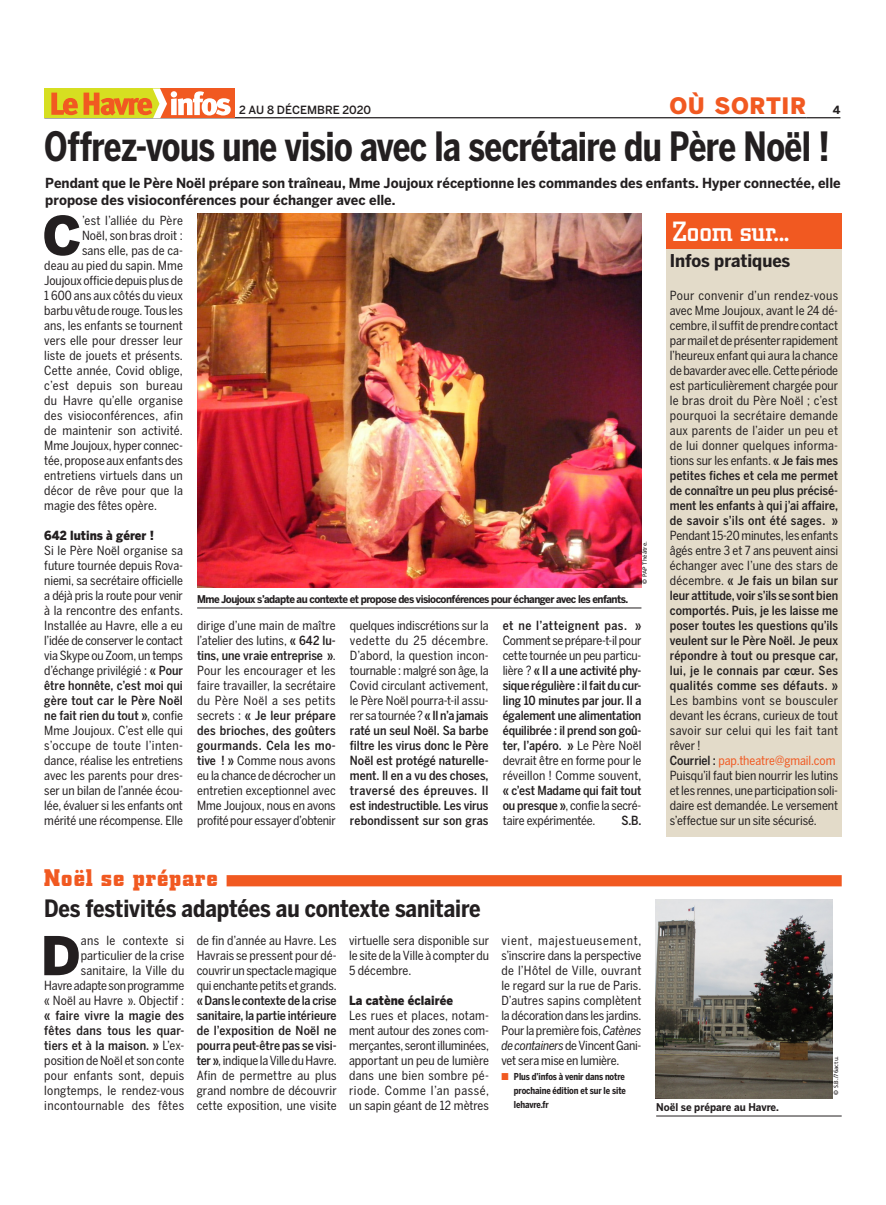
<style>
.page{position:relative;width:886px;height:1205px;background:#fff}
.page>*{position:absolute;margin:0;border:0;box-sizing:border-box;transform-origin:0 0}
.t1{font:900 53px "PBH Benton";color:#231f20}
.t2{font:700 40px "PBH Benton Sans Cond";letter-spacing:-.02em;color:#231f20;scale:.9 1}
.t3{font:500 27.5px "PBH Berthold City Med";color:#fff}
.t4{font:700 23.75px "PBH Benton Sans Cond";letter-spacing:-.005em;color:#231f20}
.t5{font:700 23.75px "PBH Berthold City";letter-spacing:.045em;color:#f15921}
.t6{font:900 22.5px "PBH Benton";letter-spacing:.025em;color:#f15921}
.t7{font:700 17.5px "PBH Benton Sans Cond";color:#231f20;scale:1.08 1}
.t8{font:700 13.75px/16.2px "PBH Benton";color:#231f20;scale:.95 1}
.t9{font:12.5px/15px "PBH Benton Cond";letter-spacing:.005em;color:#231f20;text-align:justify}
.t10{font:700 12.5px/15px "PBH Benton Cond";letter-spacing:.005em;color:#231f20;text-align:justify}
.t11{font:900 12.5px "PBH Benton";letter-spacing:.005em;color:#231f20;scale:.9 1}
.t12{font:700 12.5px "PBH Benton Cond";letter-spacing:.035em;color:#231f20}
.t13{font:12.5px "PBH Benton Cond";letter-spacing:.03em;color:#231f20}
.t14{font:500 11.25px "PBH Benton";color:#231f20}
.t15{font:700 10.62px "PBH Benton";letter-spacing:-.05em;color:#231f20;scale:.92 1}
.t16{font:700 10.62px "PBH Benton";color:#231f20;scale:.92 1}
.t17{font:700 9.5px/13.8px "PBH Benton Sans Cond";letter-spacing:-.01em;color:#231f20;text-align:justify;scale:.94 1}
.t18{font:6px "PBH Fruti Reg";color:#231f20}
.s1{font-weight:700;font-size:11.25px;color:#231f20}
.s2{font-weight:700}
.s3{font-weight:400}
.s4{color:#f15921}
.s5{font-style:italic}
</style>
<div class="page">
<div style="left:666px;top:213px;width:176px;height:623px;background:#e3dbc9"></div>
<div style="left:666px;top:213px;width:176px;height:36px;background:#f15921"></div>
<div style="left:48px;top:875px;width:794px;height:11px;background:#f15921"></div>
<div style="left:44px;top:873px;width:183px;height:18px;background:#fff"></div>
<img style="left:656px;top:900px;width:177px;height:198px">
<hr style="left:656px;top:1115px;width:186px;height:1px;background:#231f20">
<img style="left:197px;top:213px;width:444px;height:375px">
<hr style="left:197px;top:608px;width:444px;height:1px;background:#231f20">
<hr style="left:44px;top:117px;width:412px;height:1px;background:#231f20">
<hr style="left:456px;top:117px;width:350px;height:1px;background:#231f20">
<hr style="left:806px;top:117px;width:34px;height:1px;background:#231f20">
<div style="left:44px;top:89px;width:191px;height:29px;background:#f15921"></div>
<div style="left:44px;top:89px;width:115px;height:29px;background:#d6df21"></div>
<svg style="left:51px;top:93px;width:27px;height:22px"></svg>
<svg style="left:84px;top:89px;width:147px;height:29px"></svg>
<p class="t14" style="left:239px;top:103px;width:133px">2 AU 8 DÉCEMBRE 2020</p>
<h3 class="t6" style="left:669px;top:93px;width:172px">OÙ SORTIR <span class="s1">4</span></h3>
<h2 class="t2" style="left:44px;top:123px;width:874px">Offrez-vous une visio avec la secrétaire du Père Noël !</h2>
<p class="t8" style="left:45px;top:175px;width:839px">Pendant que le Père Noël prépare son traîneau, Mme Joujoux réceptionne les commandes des enfants. Hyper connectée, elle propose des visioconférences pour échanger avec elle.</p>
<h3 class="t3" style="left:672px;top:216px;width:118px">Zoom sur...</h3>
<h3 class="t7" style="left:670px;top:250px;width:113px">Infos pratiques</h3>
<p class="t9" style="left:670px;top:288px;width:170px">Pour convenir d’un rendez-vous avec Mme Joujoux, avant le 24 dé&shy;cembre, il suffit de prendre contact par mail et de présenter rapidement l’heureux enfant qui aura la chance de bavarder avec elle. Cette période est particulièrement chargée pour le bras droit du Père Noël ; c’est pourquoi la secrétaire demande aux parents de l’aider un peu et de lui donner quelques informa&shy;tions sur les enfants. <span class="s2">« Je fais mes petites fiches et cela me permet de connaître un peu plus précisé&shy;ment les enfants à qui j’ai affaire, de savoir s’ils ont été sages. »</span></p>
<p class="t10" style="left:670px;top:528px;width:170px"><span class="s3">Pendant 15-20 minutes, les enfants âgés entre 3 et 7 ans peuvent ainsi échanger avec l’une des stars de décembre.</span> « Je fais un bilan sur leur attitude, voir s’ils se sont bien comportés. Puis, je les laisse me poser toutes les questions qu’ils veulent sur le Père Noël. Je peux répondre à tout ou presque car, lui, je le connais par cœur. Ses qualités comme ses défauts. »</p>
<p class="t9" style="left:670px;top:693px;width:170px;text-align:left">Les bambins vont se bousculer devant les écrans, curieux de tout savoir sur celui qui les fait tant rêver !<br><span class="s2">Courriel :</span> <span class="s4">pap.theatre@gmail.com<br></span>Puisqu’il faut bien nourrir les lutins et les rennes, une participation soli&shy;daire est demandée. Le versement s’effectue sur un site sécurisé.</p>
<h1 class="t1" style="left:42px;top:204px;width:41px">C</h1>
<p class="t9" style="left:82px;top:213px;width:102px">’est l’alliée du Père</p>
<p class="t9" style="left:82px;top:228px;width:102px">Noël, son bras droit :</p>
<p class="t9" style="left:82px;top:243px;width:102px">sans elle, pas de ca-</p>
<p class="t9" style="left:44px;top:258px;width:140px">deau au pied du sapin. Mme</p>
<p class="t9" style="left:44px;top:273px;width:140px">Joujoux officie depuis plus de</p>
<p class="t9" style="left:44px;top:288px;width:140px">1 600 ans aux côtés du vieux</p>
<p class="t9" style="left:44px;top:303px;width:140px">barbu vêtu de rouge. Tous les</p>
<p class="t9" style="left:44px;top:318px;width:140px">ans, les enfants se tournent</p>
<p class="t9" style="left:44px;top:333px;width:140px">vers elle pour dresser leur</p>
<p class="t9" style="left:44px;top:348px;width:140px">liste de jouets et présents.</p>
<p class="t9" style="left:44px;top:363px;width:140px">Cette année, Covid oblige,</p>
<p class="t13" style="left:44px;top:378px;width:140px">c’est depuis son bureau</p>
<p class="t9" style="left:44px;top:393px;width:140px">du Havre qu’elle organise</p>
<p class="t9" style="left:44px;top:408px;width:140px">des visioconférences, afin</p>
<p class="t9" style="left:44px;top:423px;width:140px">de maintenir son activité.</p>
<p class="t9" style="left:44px;top:438px;width:140px">Mme Joujoux, hyper connec-</p>
<p class="t9" style="left:44px;top:453px;width:140px">tée, propose aux enfants des</p>
<p class="t9" style="left:44px;top:468px;width:140px">entretiens virtuels dans un</p>
<p class="t9" style="left:44px;top:483px;width:140px">décor de rêve pour que la</p>
<p class="t9" style="left:44px;top:498px;width:114px">magie des fêtes opère.</p>
<p class="t11" style="left:44px;top:528px;width:123px">642 lutins à gérer !</p>
<p class="t9" style="left:44px;top:543px;width:140px">Si le Père Noël organise sa future tournée depuis Rova&shy;niemi, sa secrétaire officielle a déjà pris la route pour venir à la rencontre des enfants.<br>Installée au Havre, elle a eu l’idée de conserver le contact via Skype ou Zoom, un temps d’échange privilégié : <span class="s2">« Pour être honnête, c’est moi qui gère tout car le Père Noël ne fait rien du tout »</span>, confie Mme Joujoux. C’est elle qui s’occupe de toute l’inten&shy;dance, réalise les entretiens avec les parents pour dres&shy;ser un bilan de l’année écou&shy;lée, évaluer si les enfants ont mérité une récompense. Elle</p>
<p class="t18" style="left:641px;top:584px;width:45px;rotate:-90deg">© PAP Théâtre.</p>
<p class="t15" style="left:197px;top:593px;width:470px">Mme Joujoux s’adapte au contexte et propose des visioconférences pour échanger avec les enfants.</p>
<p class="t9" style="left:197px;top:618px;width:140px">dirige d’une main de maître l’atelier des lutins, <span class="s2">« 642 lu&shy;tins, une vraie entreprise »</span>.<br>Pour les encourager et les faire travailler, la secrétaire du Père Noël a ses petits secrets : <span class="s2">« Je leur prépare des brioches, des goûters gourmands. Cela les mo&shy;tive ! »</span> Comme nous avons eu la chance de décrocher un entretien exceptionnel avec Mme Joujoux, nous en avons profité pour essayer d’obtenir</p>
<p class="t10" style="left:350px;top:618px;width:140px"><span class="s3">quelques indiscrétions sur la vedette du 25 décembre.<br>D’abord, la question incon&shy;tournable : malgré son âge, la Covid circulant activement, le Père Noël pourra-t-il assu&shy;rer sa tournée ?</span> « Il n’a jamais raté un seul Noël. Sa barbe filtre les virus donc le Père Noël est protégé naturelle&shy;ment. Il en a vu des choses, traversé des épreuves. Il est indestructible. Les virus rebondissent sur son gras</p>
<p class="t12" style="left:503px;top:618px;width:140px">et ne l’atteignent pas. »</p>
<p class="t10" style="left:503px;top:633px;width:140px"><span class="s3">Comment se prépare-t-il pour cette tournée un peu particu&shy;lière ?</span> « Il a une activité phy&shy;sique régulière : il fait du cur&shy;ling 10 minutes par jour. Il a également une alimentation équilibrée : il prend son goû&shy;ter, l’apéro. » <span class="s3">Le Père Noël devrait être en forme pour le réveillon ! Comme souvent,</span></p>
<p class="t10" style="left:503px;top:783px;width:140px">« c’est Madame qui fait tout ou presque »<span class="s3">, confie la secré&shy;taire expérimentée.</span></p>
<p class="t10" style="left:621px;top:813px;width:21px">S.B.</p>
<h3 class="t5" style="left:44px;top:864px;width:175px">Noël se prépare</h3>
<h3 class="t4" style="left:44px;top:895px;width:438px">Des festivités adaptées au contexte sanitaire</h3>
<p class="t9" style="left:44px;top:933px;width:141px;text-align:right">ans le contexte si particulier de la crise sanitaire, la Ville du<br>Havre adapte son programme « Noël au Havre ». Objectif :</p>
<p class="t9" style="left:44px;top:1008px;width:141px"><span class="s2">« faire vivre la magie des fêtes dans tous les quar&shy;tiers et à la maison. »</span> L’ex&shy;position de Noël et son conte pour enfants sont, depuis longtemps, le rendez-vous incontournable des fêtes</p>
<h1 class="t1" style="left:41px;top:924px;width:41px">D</h1>
<p class="t9" style="left:197px;top:933px;width:141px">de fin d’année au Havre. Les Havrais se pressent pour dé&shy;couvrir un spectacle magique qui enchante petits et grands.</p>
<p class="t10" style="left:197px;top:993px;width:141px">« Dans le contexte de la crise sanitaire, la partie intérieure de l’exposition de Noël ne pourra peut-être pas se visi&shy;ter »<span class="s3">, indique la Ville du Havre.<br>Afin de permettre au plus grand nombre de découvrir cette exposition, une visite</span></p>
<p class="t9" style="left:349px;top:933px;width:141px">virtuelle sera disponible sur le site de la Ville à compter du 5 décembre.</p>
<p class="t11" style="left:349px;top:993px;width:117px">La catène éclairée</p>
<p class="t9" style="left:349px;top:1008px;width:141px">Les rues et places, notam&shy;ment autour des zones com&shy;merçantes, seront illuminées, apportant un peu de lumière dans une bien sombre pé&shy;riode. Comme l’an passé, un sapin géant de 12 mètres</p>
<p class="t9" style="left:501px;top:933px;width:141px">vient, majestueusement, s’inscrire dans la perspective de l’Hôtel de Ville, ouvrant le regard sur la rue de Paris.<br>D’autres sapins complètent la décoration dans les jardins.<br>Pour la première fois, <span class="s5">Catènes de containers</span> de Vincent Gani&shy;vet sera mise en lumière.</p>
<p class="t17" style="left:514px;top:1070px;width:121px;text-indent:-13px"><span class="s4">■</span> Plus d’infos à venir dans notre prochaine édition et sur le site lehavre.fr</p>
<p class="t16" style="left:656px;top:1101px;width:135px">Noël se prépare au Havre.</p>
<p class="t18" style="left:832px;top:1095px;width:41px;rotate:-90deg">© S.B./76actu.</p>
</div>
